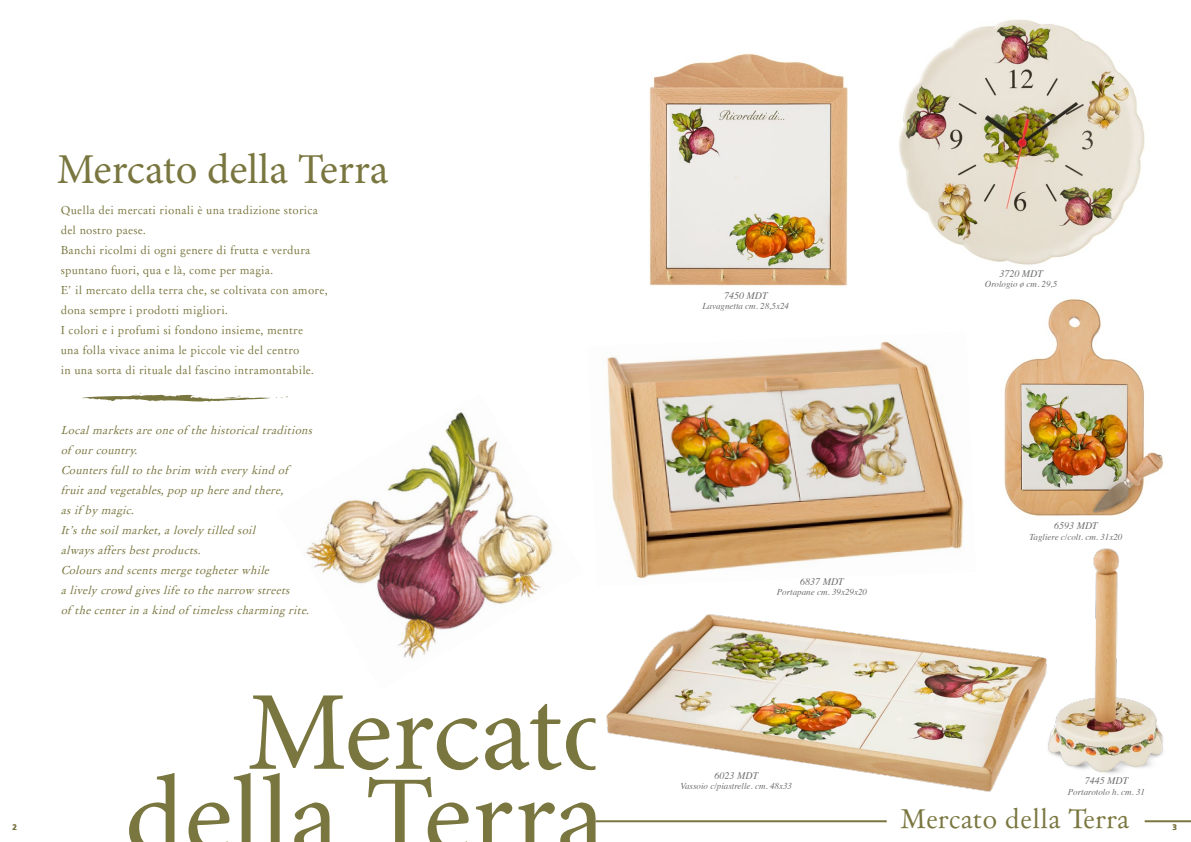
<style>
.page{position:relative;width:1191px;height:842px;background:#fff}
.page>*{position:absolute;margin:0;border:0;box-sizing:border-box;transform-origin:0 0}
.t1{font:112.8px/84.3px "Minion Pro";color:#79763f;text-align:right}
.t2{font:42.6px "Minion Pro";color:#79763f}
.t3{font:26px "Day Roman";color:#79763f}
.t4{font:11px/20px "Day Roman";letter-spacing:.02em;color:#79763f}
.t5{font:italic 11px/20px "Day Roman";letter-spacing:.02em;color:#79763f}
.t6{font:italic 10px "Times";color:#6f6f6e}
.t7{font:italic 9px "Times";color:#6f6f6e}
.t8{font:700 8px "Frutiger";color:#79763f}
</style>
<div class="page">
<img style="left:306px;top:412px;width:247px;height:247px">
<img style="left:1050px;top:548px;width:114px;height:226px">
<img style="left:606px;top:614px;width:444px;height:178px">
<img style="left:1004px;top:299px;width:160px;height:217px">
<img style="left:607px;top:341px;width:357px;height:238px">
<img style="left:899px;top:19px;width:246px;height:246px">
<img style="left:649px;top:53px;width:199px;height:233px">
<hr style="left:1144px;top:820px;width:47px;height:2px;background:#79763f">
<hr style="left:595px;top:820px;width:291px;height:2px;background:#79763f">
<svg style="left:82px;top:393px;width:206px;height:9px"></svg>
<p class="t8" style="left:12px;top:822px;width:6px">2</p>
<h2 class="t2" style="left:57px;top:141px;width:333px">Mercato della Terra</h2>
<p class="t4" style="left:61px;top:200px;width:268px">Quella dei mercati rionali è una tradizione storica del nostro paese.<br>Banchi ricolmi di ogni genere di frutta e verdura spuntano fuori, qua e là, come per magia.<br>E’ il mercato della terra che, se coltivata con amore, dona sempre i prodotti migliori.<br>I colori e i profumi si fondono insieme, mentre<br>una folla vivace anima le piccole vie del centro<br>in una sorta di rituale dal fascino intramontabile.</p>
<p class="t5" style="left:61px;top:420px;width:256px">Localmarketsareoneof thehistoricaltraditions of ourcountry.<br>Countersfullto thebrim with everykind of fruitand vegetables,pop up hereand there,<br>asif bymagic.<br>It’sthesoilmarket,alovelytilled soil alwaysaffersbestproducts.<br>Coloursand scentsmergetogheterwhile alivelycrowd giveslifeto thenarrow streets<br>of thecenterin akind of timelesscharmingrite.</p>
<h1 class="t1" style="left:125px;top:691px;width:496px">Mercato della Terra</h1>
<p class="t6" style="left:724px;top:286px;width:45px">7450 MDT</p>
<p class="t7" style="left:702px;top:298px;width:88px">Lavagnetta cm. 28,5x24</p>
<p class="t6" style="left:999px;top:264px;width:45px">3720 MDT</p>
<p class="t7" style="left:984px;top:276px;width:74px">Orologio ø cm. 29,5</p>
<p class="t6" style="left:800px;top:572px;width:45px">6837 MDT</p>
<p class="t7" style="left:777px;top:584px;width:92px">Portapane cm. 39x29x20</p>
<p class="t6" style="left:1054px;top:517px;width:45px">6593 MDT</p>
<p class="t7" style="left:1029px;top:529px;width:95px">Tagliere c/colt. cm. 31x20</p>
<p class="t6" style="left:714px;top:766px;width:45px">6023 MDT</p>
<p class="t7" style="left:680px;top:778px;width:113px">Vassoio c/piastrelle. cm. 48x33</p>
<p class="t6" style="left:1084px;top:772px;width:45px">7445 MDT</p>
<p class="t7" style="left:1067px;top:784px;width:79px">Portarotolo h. cm. 31</p>
<h3 class="t3" style="left:900px;top:802px;width:231px">Mercato della Terra</h3>
<p class="t8" style="left:1172px;top:823px;width:6px">3</p>
</div>
